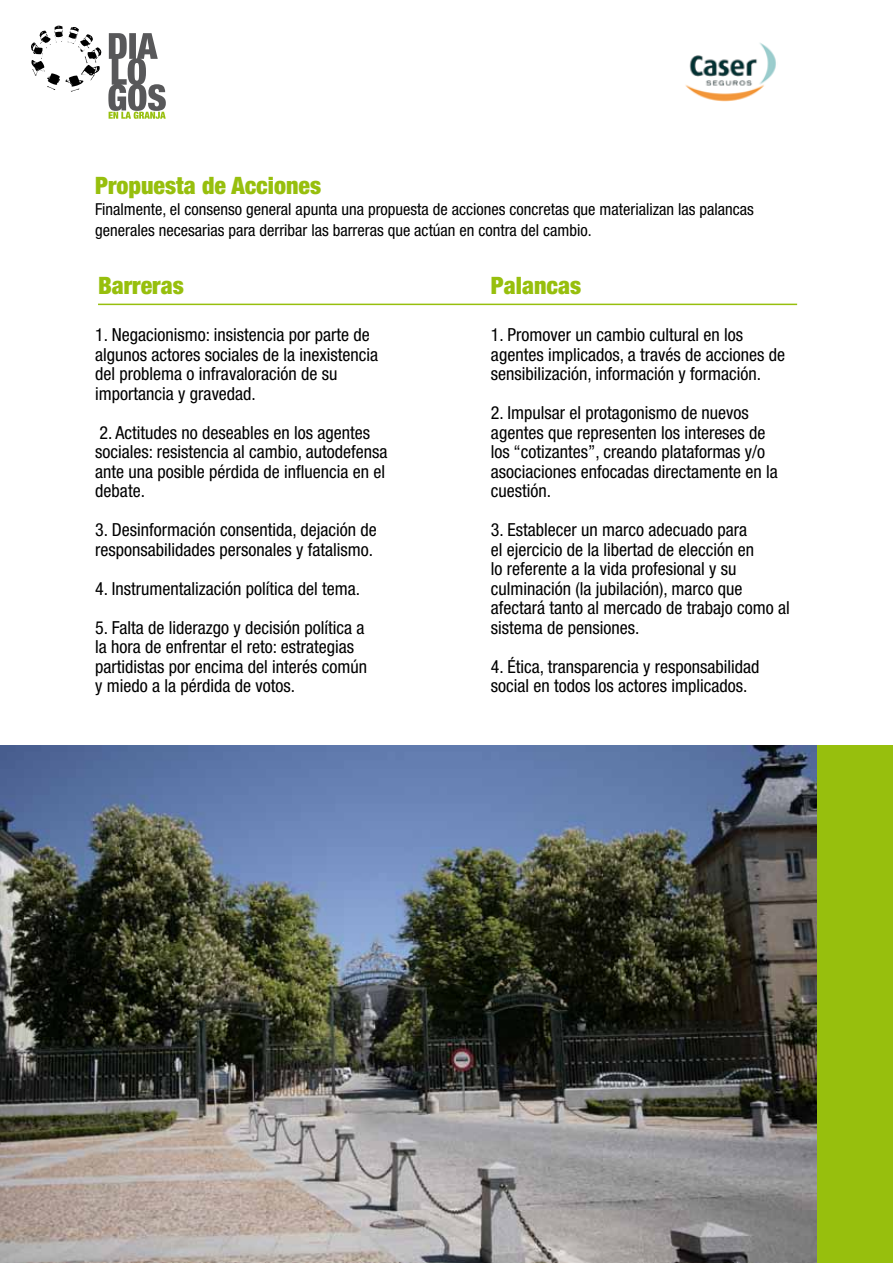
<style>
.page{position:relative;width:893px;height:1263px;background:#fff}
.page>*{position:absolute;margin:0;border:0;box-sizing:border-box;transform-origin:0 0}
.t1{font:900 condensed 24px "Helvetica Neue";color:#97bf0d}
.t2{font:condensed 18px/19.5px "Helvetica Neue";color:#000}
.t3{font:condensed 16.5px/21px "Helvetica Neue";color:#000}
</style>
<div class="page">
<svg style="left:31px;top:26px;width:70px;height:66px"></svg>
<svg style="left:108px;top:33px;width:58px;height:86px"></svg>
<img style="left:685px;top:43px;width:91px;height:59px">
<hr style="left:98px;top:304px;width:699px;height:1px;background:#97bf0d">
<div style="left:0;top:746px;width:893px;height:517px;background:#97bf0d"></div>
<img style="left:0;top:746px;width:816px;height:517px">
<h1 class="t1" style="left:95px;top:170px;width:227px">Propuesta de Acciones</h1>
<p class="t3" style="left:95px;top:198px;width:660px">Finalmente, el consenso general apunta una propuesta de acciones concretas que materializan las palancas generales necesarias para derribar las barreras que actúan en contra del cambio.</p>
<h1 class="t1" style="left:98px;top:270px;width:87px">Barreras</h1>
<h1 class="t1" style="left:491px;top:270px;width:92px">Palancas</h1>
<p class="t2" style="left:491px;top:325px;width:296px">1. Promover un cambio cultural en los agentes implicados, a través de acciones de sensibilización, información y formación.</p>
<p class="t2" style="left:491px;top:403px;width:288px">2. Impulsar el protagonismo de nuevos agentes que representen los intereses de los “cotizantes”, creando plataformas y/o asociaciones enfocadas directamente en la cuestión.</p>
<p class="t2" style="left:491px;top:520px;width:300px">3. Establecer un marco adecuado para<br>el ejercicio de la libertad de elección en<br>lo referente a la vida profesional y su culminación (la jubilación), marco que afectará tanto al mercado de trabajo como al sistema de pensiones.</p>
<p class="t2" style="left:491px;top:657px;width:270px">4. Ética, transparencia y responsabilidad social en todos los actores implicados.</p>
<p class="t2" style="left:95px;top:325px;width:284px">1. Negacionismo: insistencia por parte de algunos actores sociales de la inexistencia del problema o infravaloración de su importancia y gravedad.</p>
<p class="t2" style="left:95px;top:423px;width:294px">2. Actitudes no deseables en los agentes sociales: resistencia al cambio, autodefensa ante una posible pérdida de influencia en el debate.</p>
<p class="t2" style="left:95px;top:520px;width:283px">3. Desinformación consentida, dejación de responsabilidades personales y fatalismo.</p>
<p class="t2" style="left:95px;top:578px;width:266px">4. Instrumentalización política del tema.</p>
<p class="t2" style="left:95px;top:617px;width:273px">5. Falta de liderazgo y decisión política a la hora de enfrentar el reto: estrategias partidistas por encima del interés común y miedo a la pérdida de votos.</p>
</div>
